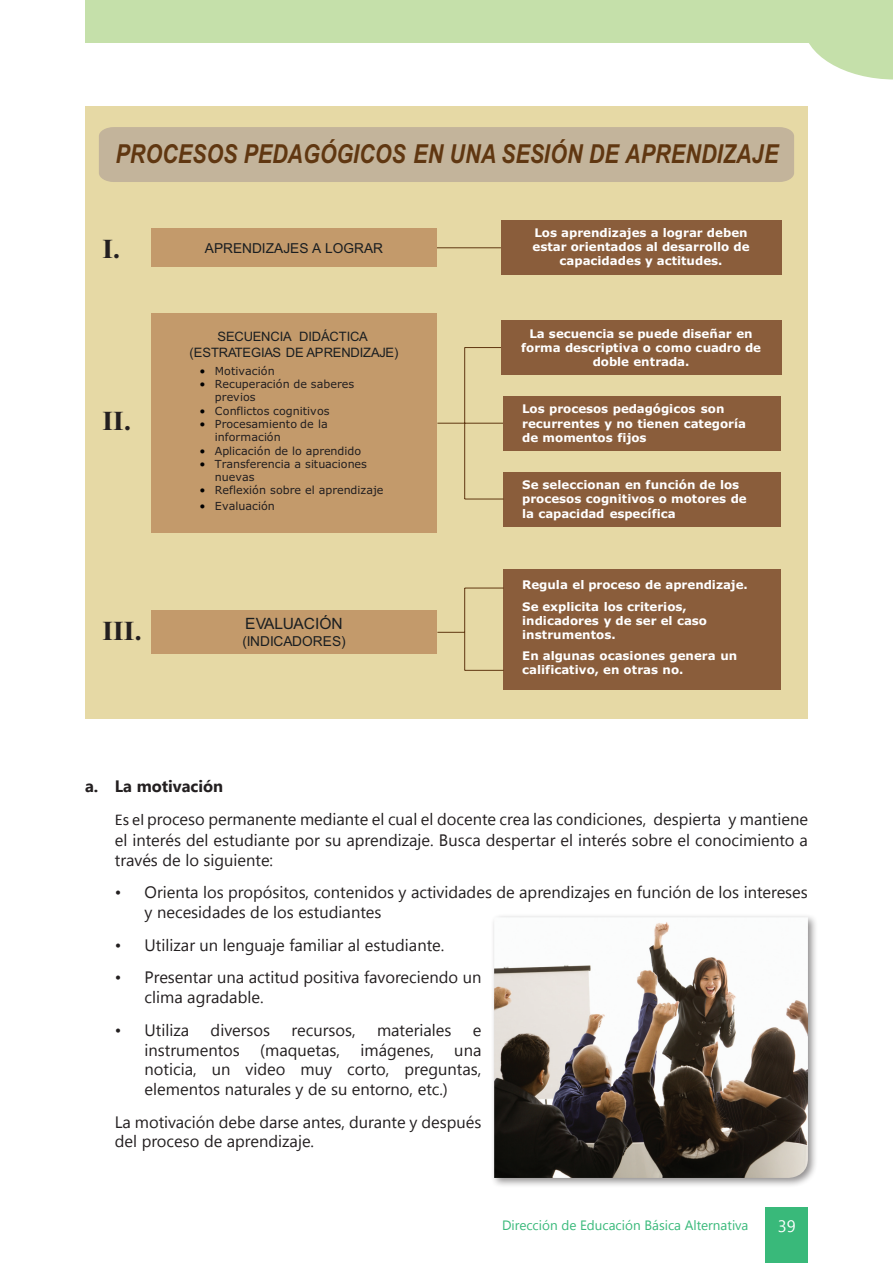
<style>
.page{position:relative;width:893px;height:1263px;background:#fff}
.page>*{position:absolute;margin:0;border:0;box-sizing:border-box;transform-origin:0 0}
.t1{font:700 27.45px "Times New Roman";color:#231f20}
.t2{font:italic 700 26.1px "Arial Narrow";color:#603711}
.t3{font:16.5px/19.8px "Segoe UI";color:#231f20}
.t4{font:16.5px "Segoe UI";color:#fff}
.t5{font:15.6px "Arial";letter-spacing:-.005em;color:#1a1e21}
.t6{font:13.65px "Arial";color:#1a1e21}
.t7{font:13.5px "Segoe UI";color:#39b97a}
.t8{font:12.9px/15.6px "Arial";letter-spacing:-.01em;color:#1a1e21;text-align:center}
.t9{font:700 11.85px/14.4px "Verdana";color:#fff}
.t10{font:11.1px/13.4px "Verdana";color:#231f20}
.s1{color:#000001}
.s2{font-weight:700}
.s3{font-family:"Calibri"}
</style>
<div class="page">
<div style="left:765px;top:1208px;width:43px;height:55px;background:#39b97a"></div>
<div style="left:85px;top:0;width:808px;height:43px;background:#c5e0aa"></div>
<svg style="left:809px;top:43px;width:84px;height:37px"></svg>
<div style="left:85px;top:106px;width:723px;height:613px;background:#e6d9a5"></div>
<div style="left:503px;top:569px;width:278px;height:120px;background:#8a5d3b"></div>
<hr style="left:465px;top:588px;width:39px;height:1px;background:#603711">
<hr style="left:465px;top:670px;width:39px;height:1px;background:#603711">
<hr style="left:464px;top:588px;width:1px;height:82px;background:#603711">
<svg style="left:437px;top:632px;width:27px;height:1px"></svg>
<hr style="left:437px;top:247px;width:64px;height:1px;background:#603711">
<div style="left:99px;top:127px;width:695px;height:55px;background:#c3b49b"></div>
<div style="left:501px;top:220px;width:280px;height:55px;background:#8a5d3b"></div>
<div style="left:503px;top:471px;width:278px;height:55px;background:#8a5d3b"></div>
<hr style="left:465px;top:347px;width:39px;height:1px;background:#603711">
<hr style="left:465px;top:499px;width:39px;height:1px;background:#603711">
<hr style="left:464px;top:348px;width:1px;height:151px;background:#603711">
<hr style="left:437px;top:423px;width:67px;height:1px;background:#603711">
<div style="left:503px;top:396px;width:278px;height:55px;background:#8a5d3b"></div>
<div style="left:501px;top:320px;width:280px;height:55px;background:#8a5d3b"></div>
<div style="left:151px;top:229px;width:286px;height:38px;background:#c39a6b"></div>
<div style="left:151px;top:610px;width:286px;height:44px;background:#c39a6b"></div>
<div style="left:151px;top:313px;width:286px;height:220px;background:#c39a6b"></div>
<div style="left:491px;top:913px;width:327px;height:276px;background:#231f20;opacity:.5"></div>
<img style="left:494px;top:917px;width:314px;height:261px">
<h2 class="t2" style="left:116px;top:134px;width:664px">PROCESOS PEDAGÓGICOS EN UNA SESIÓN DE APRENDIZAJE</h2>
<h1 class="t1" style="left:103px;top:230px;width:19px">I.</h1>
<h1 class="t1" style="left:103px;top:402px;width:30px">II.</h1>
<h1 class="t1" style="left:103px;top:611px;width:41px">III.</h1>
<p class="t6" style="left:205px;top:239px;width:180px">APRENDIZAJES A LOGRAR</p>
<p class="t8" style="left:190px;top:329px;width:210px">SECUENCIA DIDÁCTICA (ESTRATEGIAS DE APRENDIZAJE)</p>
<p class="t10" style="left:199px;top:364px;width:77px"><span class="s1">•</span> Motivación</p>
<p class="t10" style="left:215px;top:377px;width:141px;text-indent:-16px"><span class="s1">•</span> Recuperación de saberes previos</p>
<p class="t10" style="left:199px;top:404px;width:132px"><span class="s1">•</span> Conflictos cognitivos</p>
<p class="t10" style="left:215px;top:417px;width:114px;text-indent:-16px"><span class="s1">•</span> Procesamiento de la información</p>
<p class="t10" style="left:199px;top:444px;width:163px"><span class="s1">•</span> Aplicación de lo aprendido</p>
<p class="t10" style="left:215px;top:457px;width:154px;text-indent:-16px"><span class="s1">•</span> Transferencia a situaciones nuevas</p>
<p class="t10" style="left:199px;top:483px;width:186px"><span class="s1">•</span> Reflexión sobre el aprendizaje</p>
<p class="t10" style="left:199px;top:499px;width:77px"><span class="s1">•</span> Evaluación</p>
<p class="t5" style="left:245px;top:613px;width:99px">EVALUACIÓN</p>
<p class="t6" style="left:242px;top:632px;width:105px">(INDICADORES)</p>
<p class="t9" style="left:532px;top:225px;width:218px;text-align:center">Los aprendizajes a lograr deben estar orientados al desarrollo de capacidades y actitudes.</p>
<p class="t9" style="left:521px;top:326px;width:242px;text-align:center">La secuencia se puede diseñar en forma descriptiva o como cuadro de doble entrada.</p>
<p class="t9" style="left:522px;top:401px;width:225px">Los procesos pedagógicos son recurrentes y no tienen categoría de momentos fijos</p>
<p class="t9" style="left:522px;top:477px;width:226px">Se seleccionan en función de los procesos cognitivos o motores de la capacidad específica</p>
<p class="t9" style="left:522px;top:574px;width:227px;line-height:21.5px">Regula el proceso de aprendizaje.<br>Se explicita los criterios,</p>
<p class="t9" style="left:522px;top:613px;width:186px">indicadores y de ser el caso instrumentos.</p>
<p class="t9" style="left:522px;top:648px;width:217px">En algunas ocasiones genera un calificativo, en otras no.</p>
<p class="t3" style="left:115px;top:769px;width:695px;line-height:33px;text-indent:-30px"><span class="s2">a. La motivación<br></span><span class="s3">Es el</span> proceso permanente mediante el cual el docente crea las condiciones, despierta y mantiene</p>
<p class="t3" style="left:115px;top:829px;width:695px;line-height:20.2px">el interés del estudiante por su aprendizaje. Busca despertar el interés sobre el conocimiento a través de lo siguiente:</p>
<p class="t3" style="left:145px;top:882px;width:665px;text-indent:-30px">• Orienta los propósitos, contenidos y actividades de aprendizajes en función de los intereses y necesidades de los estudiantes</p>
<p class="t3" style="left:115px;top:934px;width:331px">• Utilizar un lenguaje familiar al estudiante.</p>
<p class="t3" style="left:145px;top:967px;width:338px;text-indent:-30px">• Presentar una actitud positiva favoreciendo un clima agradable.</p>
<p class="t3" style="left:115px;top:1019px;width:76px">• Utiliza</p>
<p class="t3" style="left:211px;top:1019px;width:61px">diversos</p>
<p class="t3" style="left:292px;top:1019px;width:66px">recursos,</p>
<p class="t3" style="left:377px;top:1019px;width:76px">materiales</p>
<p class="t3" style="left:145px;top:1019px;width:338px;text-align:justify;text-indent:328px">e instrumentos (maquetas, imágenes, una noticia, un video muy corto, preguntas, elementos naturales y de su entorno, etc.)</p>
<p class="t3" style="left:115px;top:1111px;width:368px">La motivación debe darse antes, durante y después del proceso de aprendizaje.</p>
<p class="t7" style="left:502px;top:1216px;width:248px">Dirección de Educación Básica Alternativa</p>
<p class="t4" style="left:778px;top:1215px;width:19px">39</p>
</div>
